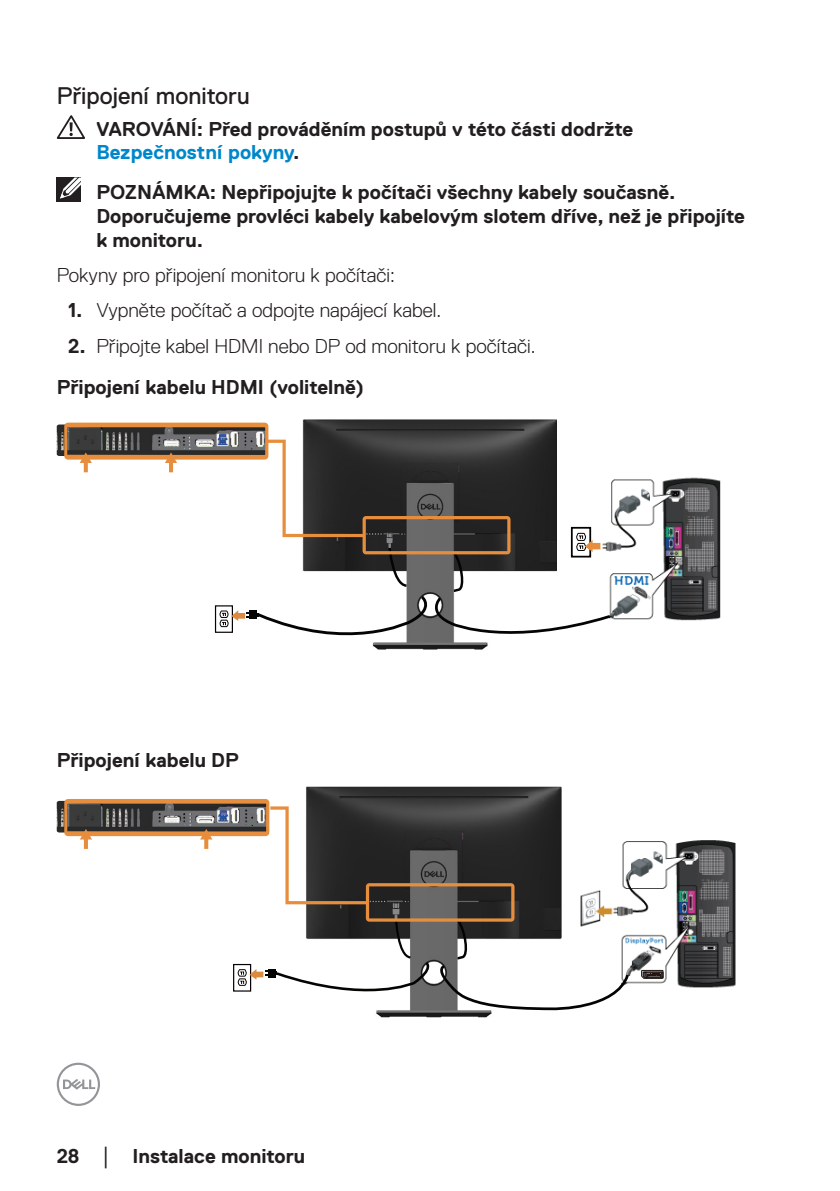
<style>
.page{position:relative;width:840px;height:1191px;background:#fff}
.page>*{position:absolute;margin:0;border:0;box-sizing:border-box;transform-origin:0 0}
.Head2{font:24px "Dell Replica";color:#231f20}
.text{font:700 20px/23.8px "Dell Replica";color:#231f20}
.text-2{font:300 20px "Dell Replica";color:#231f20}
.Head_3{font:700 20px "Dell Replica";color:#231f20}
.s1{color:#0087cb}
.s2{font-weight:700}
.s3{font-family:"Times New Roman";font-weight:400;font-size:18px}
</style>
<div class="page">
<svg style="left:57px;top:1062px;width:43px;height:44px"></svg>
<svg style="left:57px;top:115px;width:28px;height:24px"></svg>
<div style="left:57px;top:178px;width:24px;height:24px;background:#231f20"></div>
<svg style="left:59px;top:177px;width:22px;height:22px"></svg>
<img style="left:57px;top:424px;width:7px;height:32px">
<img style="left:612px;top:477px;width:109px;height:144px">
<svg style="left:64px;top:422px;width:548px;height:228px"></svg>
<img style="left:306px;top:786px;width:254px;height:231px">
<img style="left:631px;top:840px;width:105px;height:148px">
<svg style="left:641px;top:970px;width:22px;height:8px"></svg>
<img style="left:57px;top:801px;width:7px;height:31px">
<svg style="left:64px;top:799px;width:567px;height:212px"></svg>
<p class="Head2" style="left:57px;top:82px;width:194px">Připojení monitoru</p>
<p class="text" style="left:96px;top:117px;width:538px">VAROVÁNÍ: Před prováděním postupů v této části dodržte<br><span class="s1">Bezpečnostní pokyny</span>.</p>
<p class="text" style="left:96px;top:180px;width:649px">POZNÁMKA: Nepřipojujte k počítači všechny kabely současně.<br>Doporučujeme provléci kabely kabelovým slotem dříve, než je připojíte k monitoru.</p>
<p class="text-2" style="left:57px;top:264px;width:339px">Pokyny pro připojení monitoru k počítači:</p>
<p class="text-2" style="left:68px;top:299px;width:374px"><span class="s2">1.</span> Vypněte počítač a odpojte napájecí kabel.</p>
<p class="text-2" style="left:68px;top:335px;width:468px"><span class="s2">2.</span> Připojte kabel HDMI nebo DP od monitoru k počítači.</p>
<p class="Head_3" style="left:57px;top:376px;width:308px">Připojení kabelu HDMI (volitelně)</p>
<p class="Head_3" style="left:57px;top:749px;width:183px">Připojení kabelu DP</p>
<p class="text" style="left:57px;top:1144px;width:250px">28 <span class="s3">│</span> Instalace monitoru</p>
</div>
